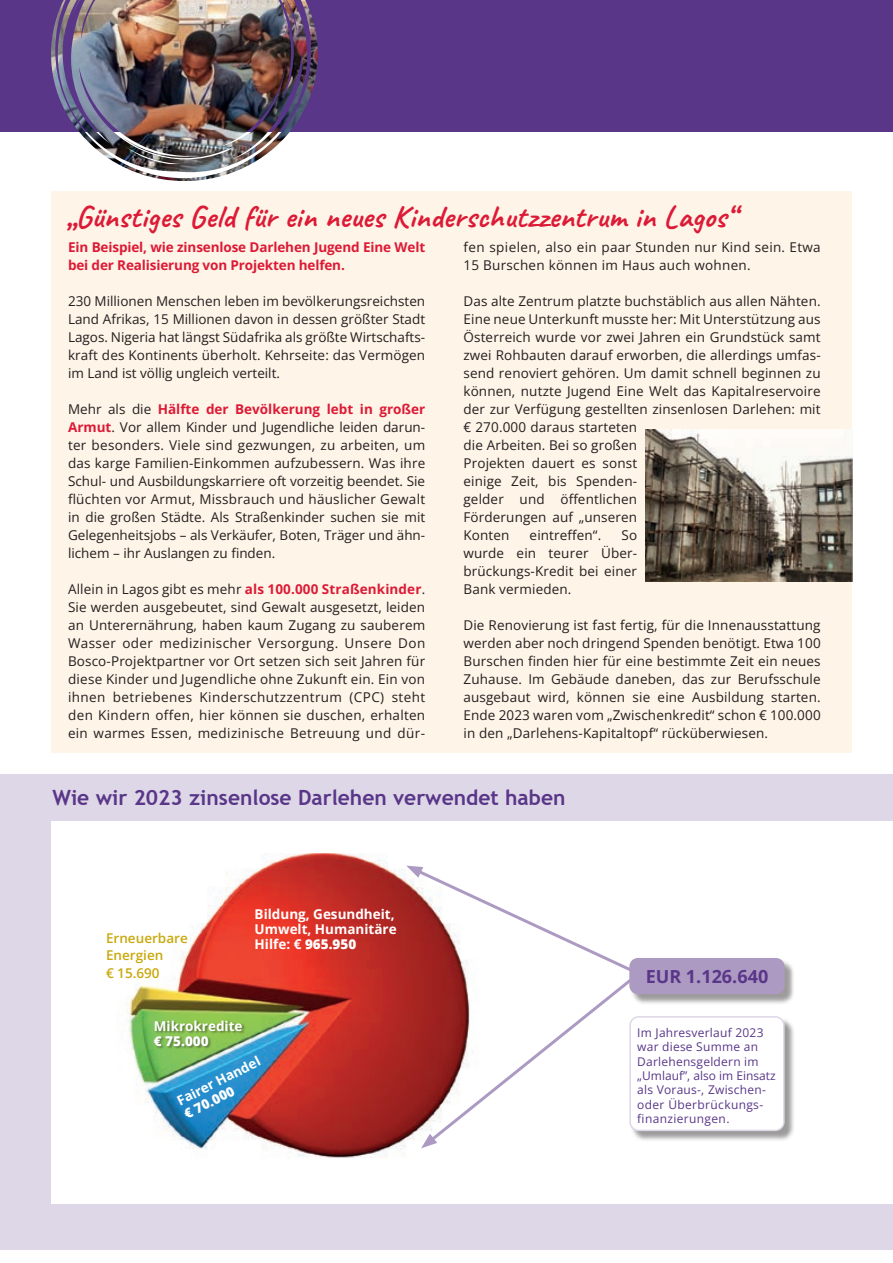
<style>
.page{position:relative;width:893px;height:1263px;background:#fff}
.page>*{position:absolute;margin:0;border:0;box-sizing:border-box;transform-origin:0 0}
.t1{font:700 31.5px "Caveat";letter-spacing:.01em;color:#dc1a36}
.t2{font:700 21px "Trebuchet MS";color:#593688}
.t3{font:700 18px "Open Sans";color:#593688}
.t4{font:13.5px/18px "Open Sans";letter-spacing:.01em;color:#231f20;text-align:justify}
.t5{font:700 13.5px/18px "Open Sans";letter-spacing:-.01em;color:#dc1a36}
.t6{font:700 13.5px/15px "Open Sans";color:#fff}
.t7{font:600 13.5px/16.5px "Open Sans";color:#c9a80c}
.t8{font:800 13.5px "Open Sans";color:#fff}
.t9{font:12px/14.4px "Open Sans";letter-spacing:.02em;color:#593688}
.s1{font-weight:700;color:#dc1a36}
.s2{font-weight:800}
</style>
<div class="page">
<div style="left:51px;top:192px;width:801px;height:561px;background:#fef4e7"></div>
<div style="left:0;top:0;width:893px;height:132px;background:#593688"></div>
<div style="left:0;top:774px;width:893px;height:476px;background:#ded7e7"></div>
<div style="left:51px;top:821px;width:842px;height:383px;background:#fff"></div>
<img style="left:51px;top:0;width:267px;height:181px">
<img style="left:126px;top:853px;width:296px;height:305px">
<div style="left:154px;top:1019px;width:92px;height:30px;background:#231f20;opacity:.45"></div>
<div style="left:631px;top:1017px;width:164px;height:124px;background:#231f20;opacity:.45"></div>
<div style="left:630px;top:1017px;width:154px;height:113px;background:#fff;border-radius:9px"></div>
<div style="left:629px;top:1016px;width:156px;height:115px;border:2px solid #ded7e7;border-radius:9px"></div>
<svg style="left:406px;top:866px;width:238px;height:282px"></svg>
<div style="left:631px;top:959px;width:164px;height:46px;background:#231f20;opacity:.45"></div>
<div style="left:629px;top:958px;width:156px;height:36px;background:#ac9ac3;border-radius:9px"></div>
<img style="left:646px;top:429px;width:206px;height:152px">
<h1 class="t1" style="left:67px;top:197px;width:669px">„Günstiges Geld für ein neues Kinderschutzzentrum in Lagos“</h1>
<p class="t5" style="left:68px;top:238px;width:359px">Ein Beispiel, wie zinsenlose Darlehen Jugend Eine Welt bei der Realisierung von Projekten helfen.</p>
<p class="t4" style="left:68px;top:292px;width:359px">230 Millionen Menschen leben im bevölkerungsreichsten Land Afrikas, 15 Millionen davon in dessen größter Stadt Lagos. Nigeria hat längst Südafrika als größte Wirtschafts&shy;kraft des Kontinents überholt. Kehrseite: das Vermögen im Land ist völlig ungleich verteilt.</p>
<p class="t4" style="left:68px;top:400px;width:359px">Mehr als die <span class="s1">Hälfte der Bevölkerung lebt in großer Armut</span>. Vor allem Kinder und Jugendliche leiden darun&shy;ter besonders. Viele sind gezwungen, zu arbeiten, um das karge Familien-Einkommen aufzubessern. Was ihre Schul- und Ausbildungskarriere oft vorzeitig beendet. Sie flüchten vor Armut, Missbrauch und häuslicher Gewalt in die großen Städte. Als Straßenkinder suchen sie mit Gelegenheitsjobs – als Verkäufer, Boten, Träger und ähn&shy;lichem – ihr Auslangen zu finden.</p>
<p class="t4" style="left:68px;top:580px;width:359px">Allein in Lagos gibt es mehr <span class="s1">als 100.000 Straßenkinder</span>.<br>Sie werden ausgebeutet, sind Gewalt ausgesetzt, leiden an Unterernährung, haben kaum Zugang zu sauberem Wasser oder medizinischer Versorgung. Unsere Don Bosco-Projektpartner vor Ort setzen sich seit Jahren für diese Kinder und Jugendliche ohne Zukunft ein. Ein von ihnen betriebenes Kinderschutzzentrum (CPC) steht den Kindern offen, hier können sie duschen, erhalten ein warmes Essen, medizinische Betreuung und dür-</p>
<p class="t4" style="left:463px;top:238px;width:359px">fen spielen, also ein paar Stunden nur Kind sein. Etwa<br>15 Burschen können im Haus auch wohnen.</p>
<p class="t4" style="left:463px;top:292px;width:359px;text-align:left">Das alte Zentrum platzte buchstäblich aus allen Nähten.<br>Eine neue Unterkunft musste her: Mit Unterstützung aus Österreich wurde vor zwei Jahren ein Grundstück samt zwei Rohbauten darauf erworben, die allerdings umfas&shy;send renoviert gehören. Um damit schnell beginnen zu können, nutzte Jugend Eine Welt das Kapitalreservoire der zur Verfügung gestellten zinsenlosen Darlehen: mit € 270.000 daraus starteten<br>die Arbeiten. Bei so großen<br>Projekten dauert es sonst<br>einige Zeit, bis Spenden-<br>gelder und öffentlichen<br>Förderungen auf „unseren<br>Konten</p>
<p class="t4" style="left:530px;top:526px;width:73px">eintreffen“.</p>
<p class="t4" style="left:463px;top:526px;width:175px;text-indent:158px">So wurde ein teurer Über&shy;brückungs-Kredit bei einer Bank vermieden.</p>
<p class="t4" style="left:463px;top:616px;width:359px">Die Renovierung ist fast fertig, für die Innenausstattung werden aber noch dringend Spenden benötigt. Etwa 100<br>Burschen finden hier für eine bestimmte Zeit ein neues Zuhause. Im Gebäude daneben, das zur Berufsschule ausgebaut wird, können sie eine Ausbildung starten.<br>Ende 2023 waren vom „Zwischenkredit“ schon € 100.000 in den „Darlehens-Kapitaltopf“ rücküberwiesen.</p>
<h2 class="t2" style="left:52px;top:785px;width:515px">Wie wir 2023 zinsenlose Darlehen verwendet haben</h2>
<p class="t7" style="left:106px;top:930px;width:83px">Erneuerbare<br>Energien</p>
<p class="t7" style="left:106px;top:964px;width:55px">€ 15.690</p>
<p class="t6" style="left:255px;top:906px;width:144px">Bildung, Gesundheit,<br>Umwelt, Humanitäre<br>Hilfe: € <span class="s2">965.950</span></p>
<p class="t6" style="left:154px;top:1018px;width:90px">Mikrokredite</p>
<p class="t8" style="left:154px;top:1030px;width:56px">€ 75.000</p>
<p class="t6" style="left:174px;top:1094px;width:93px;rotate:-27deg">Fairer Handel</p>
<p class="t8" style="left:180px;top:1105px;width:56px;rotate:-27deg">€ 70.000</p>
<h3 class="t3" style="left:646px;top:964px;width:124px">EUR 1.126.640</h3>
<p class="t9" style="left:637px;top:1025px;width:140px">Im Jahresverlauf 2023 war diese Summe an<br>Darlehensgeldern im „Umlauf”, also im Einsatz als Voraus-, Zwischen&shy;oder Überbrückungs&shy;finanzierungen.</p>
</div>
